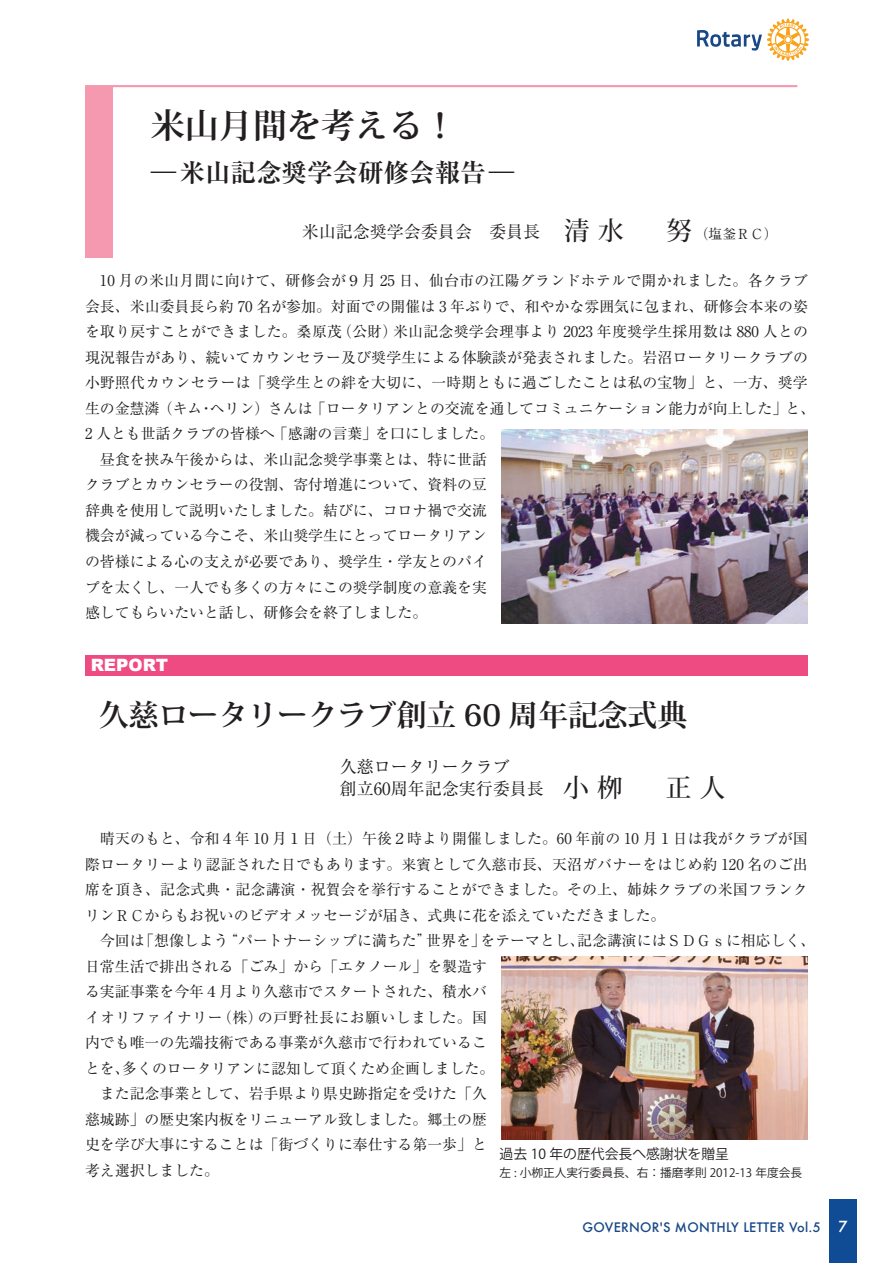
<style>
.page{position:relative;width:893px;height:1263px;background:#fff}
.page>*{position:absolute;margin:0;border:0;box-sizing:border-box;transform-origin:0 0}
.t1{font:700 34.05px "Koz Min Pr 6 N";color:#231f20}
.t2{font:700 29.7px "Koz Min Pr 6 N";color:#231f20}
.t3{font:700 25.5px "Ryumin Pro";color:#231f20}
.t4{font:500 25.5px "Koz Min Pr 6 N";color:#231f20}
.t5{font:16.95px/22px "Ryumin Pro";color:#231f20}
.t6{font:900 16.95px "Arial";color:#fff}
.t7{font:14.85px/25.5px "Ryumin Pro";color:#231f20}
.t8{font:13.8px "Koz Go Pro";color:#231f20}
.t9{font:13.8px "Ryumin Pro";color:#231f20}
.t10{font:500 12.75px "Futura";letter-spacing:.02em;color:#194887}
.t11{font:11.7px "Koz Go Pro";color:#231f20}
.s1{font-weight:300}
.s2{font-family:"Koz Min Pr 6 N"}
.s3{font-size:14.85px;color:#fff}
</style>
<div class="page">
<svg style="left:697px;top:19px;width:112px;height:42px"></svg>
<div style="left:829px;top:1199px;width:28px;height:64px;background:#0f4c95"></div>
<div style="left:85px;top:86px;width:28px;height:172px;background:#f499b0"></div>
<hr style="left:85px;top:85px;width:712px;height:2px;background:#f499b0">
<div style="left:85px;top:655px;width:723px;height:21px;background:#ef4b83"></div>
<img style="left:502px;top:429px;width:306px;height:195px">
<img style="left:502px;top:956px;width:306px;height:183px">
<h1 class="t1" style="left:151px;top:106px;width:308px">米山月間を考える！</h1>
<h3 class="t3" style="left:151px;top:152px;width:365px"><span class="s1">―</span>米山記念奨学会研修会報告<span class="s1">―</span></h3>
<p class="t5" style="left:302px;top:220px;width:240px">米山記念奨学会委員会　委員長</p>
<h3 class="t4" style="left:564px;top:216px;width:130px">清水　努</h3>
<p class="t9" style="left:695px;top:223px;width:84px">（塩釜ＲＣ）</p>
<p class="t7" style="left:85px;top:267px;width:732px">　10 月の米山月間に向けて、研修会が９月 25 日、仙台市の江陽グランドホテルで開かれました。各クラブ会長、米山委員長ら約 70 名が参加。対面での開催は 3 年ぶりで、和やかな雰囲気に包まれ、研修会本来の姿を取り戻すことができました。桑原茂（公財）米山記念奨学会理事より 2023 年度奨学生採用数は 880 人との現況報告があり、続いてカウンセラー及び奨学生による体験談が発表されました。岩沼ロータリークラブの小野照代カウンセラーは「奨学生との絆を大切に、一時期ともに過ごしたことは私の宝物」と、一方、奨学生の金慧<span class="s2">潾</span>（キム・ヘリン）さんは「ロータリアンとの交流を通してコミュニケーション能力が向上した」と、2 人とも世話クラブの皆様へ「感謝の言葉」を口にしました。<br>　昼食を挟み午後からは、米山記念奨学事業とは、特に世話<br>クラブとカウンセラーの役割、寄付増進について、資料の豆<br>辞典を使用して説明いたしました。結びに、コロナ禍で交流<br>機会が減っている今こそ、米山奨学生にとってロータリアン<br>の皆様による心の支えが必要であり、奨学生・学友とのパイ<br>プを太くし、一人でも多くの方々にこの奨学制度の意義を実<br>感してもらいたいと話し、研修会を終了しました。</p>
<p class="t6" style="left:91px;top:653px;width:79px">REPORT</p>
<h2 class="t2" style="left:99px;top:698px;width:589px">久慈ロータリークラブ創立 60 周年記念式典</h2>
<p class="t5" style="left:340px;top:755px;width:206px">久慈ロータリークラブ<br>創立60周年記念実行委員長</p>
<h3 class="t4" style="left:563px;top:774px;width:164px">小栁　正人</h3>
<p class="t7" style="left:85px;top:825px;width:732px">　晴天のもと、令和４年 10 月１日（土）午後２時より開催しました。60 年前の 10 月１日は我がクラブが国際ロータリーより認証された日でもあります。来賓として久慈市長、天沼ガバナーをはじめ約 120 名のご出席を頂き、記念式典・記念講演・祝賀会を挙行することができました。その上、姉妹クラブの米国フランクリンＲＣからもお祝いのビデオメッセージが届き、式典に花を添えていただきました。<br>　今回は「想像しよう“パートナーシップに満ちた”世界を」をテーマとし、記念講演にはＳＤＧｓに相応しく、日常生活で排出される「ごみ」から「エタノール」を製造す<br>る実証事業を今年４月より久慈市でスタートされた、積水バ<br>イオリファイナリー（株）の戸野社長にお願いしました。国<br>内でも唯一の先端技術である事業が久慈市で行われているこ<br>とを、多くのロータリアンに認知して頂くため企画しました。<br>　また記念事業として、岩手県より県史跡指定を受けた「久<br>慈城跡」の歴史案内板をリニューアル致しました。郷土の歴<br>史を学び大事にすることは「街づくりに奉仕する第一歩」と<br>考え選択しました。</p>
<p class="t8" style="left:500px;top:1144px;width:231px">過去 10 年の歴代会長へ感謝状を贈呈</p>
<p class="t11" style="left:500px;top:1165px;width:304px">左 : 小栁正人実行委員長、右：播磨孝則 2012-13 年度会長</p>
<p class="t10" style="left:583px;top:1218px;width:266px">GOVERNOR'S MONTHLY LETTER Vol.5 <span class="s3">7</span></p>
</div>
